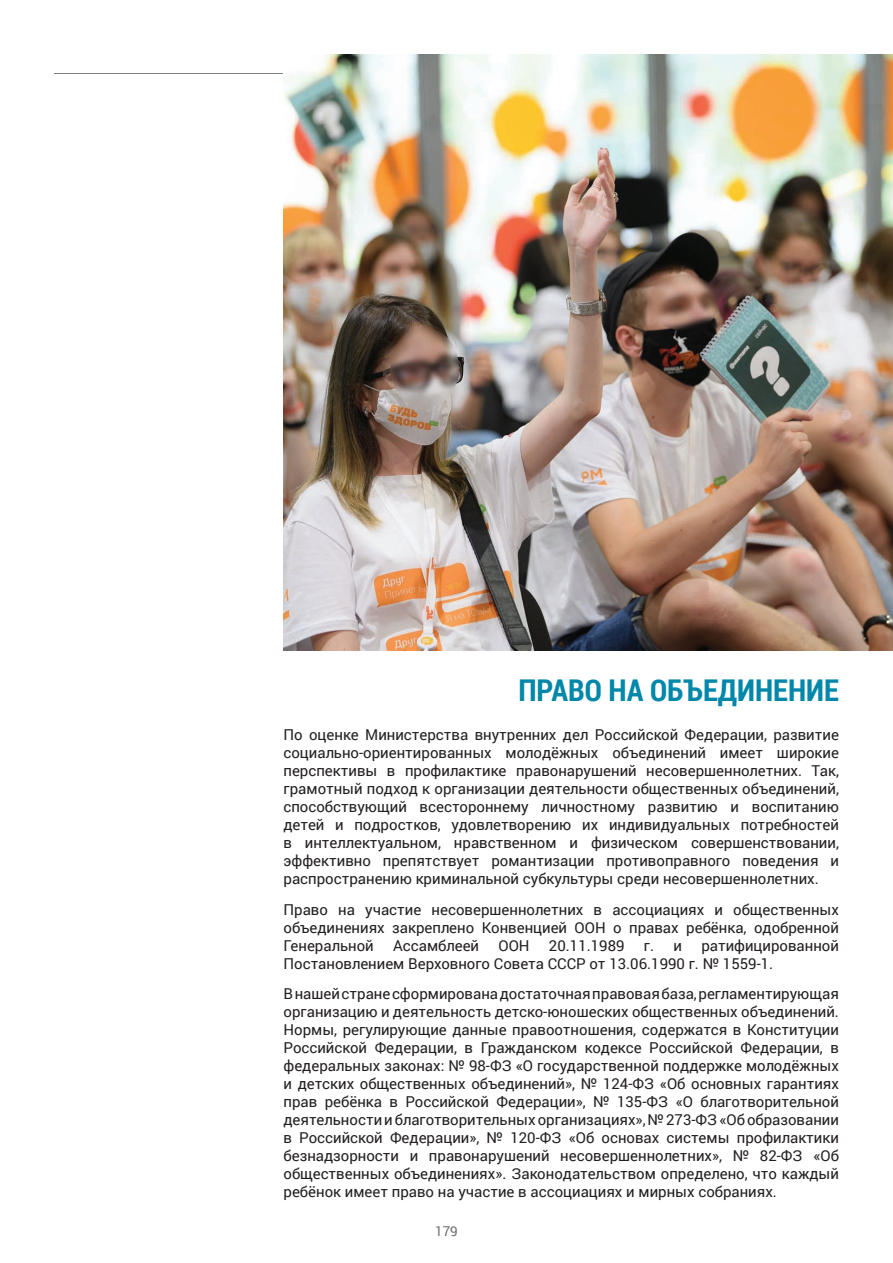
<style>
.page{position:relative;width:893px;height:1263px;background:#fff}
.page>*{position:absolute;margin:0;border:0;box-sizing:border-box;transform-origin:0 0}
.t1{font:700 30px "Roboto Condensed";color:#0087aa}
.t2{font:15px/18px "Roboto";color:#231f20;text-align:justify}
.t3{font:13.5px "Roboto";color:#6c6d70}
</style>
<div class="page">
<hr style="left:54px;top:73px;width:785px;height:1px;background:#808285">
<img style="left:283px;top:54px;width:610px;height:596px">
<h1 class="t1" style="left:518px;top:669px;width:322px">ПРАВО НА ОБЪЕДИНЕНИЕ</h1>
<p class="t2" style="left:283px;top:725px;width:557px">По оценке Министерства внутренних дел Российской Федерации, развитие социально-ориентированных молодёжных объединений имеет широкие перспективы в профилактике правонарушений несовершеннолетних. Так, грамотный подход к организации деятельности общественных объединений, способствующий всестороннему личностному развитию и воспитанию детей и подростков, удовлетворению их индивидуальных потребностей в интеллектуальном, нравственном и физическом совершенствовании, эффективно препятствует романтизации противоправного поведения и распространению криминальной субкультуры среди несовершеннолетних.</p>
<p class="t2" style="left:283px;top:900px;width:557px">Право на участие несовершеннолетних в ассоциациях и общественных объединениях закреплено Конвенцией ООН о правах ребёнка, одобренной Генеральной</p>
<p class="t2" style="left:283px;top:936px;width:557px;text-indent:418px">ратифицированной<br>Постановлением Верховного Совета СССР от 13.06.1990 г. № 1559-1.</p>
<p class="t2" style="left:283px;top:984px;width:557px">В нашей стране сформирована достаточная правовая база, регламентирующая организацию и деятельность детско-юношеских общественных объединений.<br>Нормы, регулирующие данные правоотношения, содержатся в Конституции Российской Федерации, в Гражданском кодексе Российской Федерации, в федеральных законах: № 98-ФЗ «О государственной поддержке молодёжных и детских общественных объединений», № 124-ФЗ «Об основных гарантиях прав ребёнка в Российской Федерации», № 135-ФЗ «О благотворительной деятельности и благотворительных организациях», № 273-ФЗ «Об образовании в Российской Федерации», № 120-ФЗ «Об основах системы профилактики безнадзорности и правонарушений несовершеннолетних», № 82-ФЗ «Об общественных объединениях». Законодательством определено, что каждый ребёнок имеет право на участие в ассоциациях и мирных собраниях.</p>
<p class="t2" style="left:393px;top:936px;width:88px">Ассамблеей</p>
<p class="t2" style="left:498px;top:936px;width:33px">ООН</p>
<p class="t2" style="left:549px;top:936px;width:77px">20.11.1989</p>
<p class="t2" style="left:644px;top:936px;width:40px">г. и</p>
<p class="t3" style="left:435px;top:1221px;width:24px">179</p>
</div>
